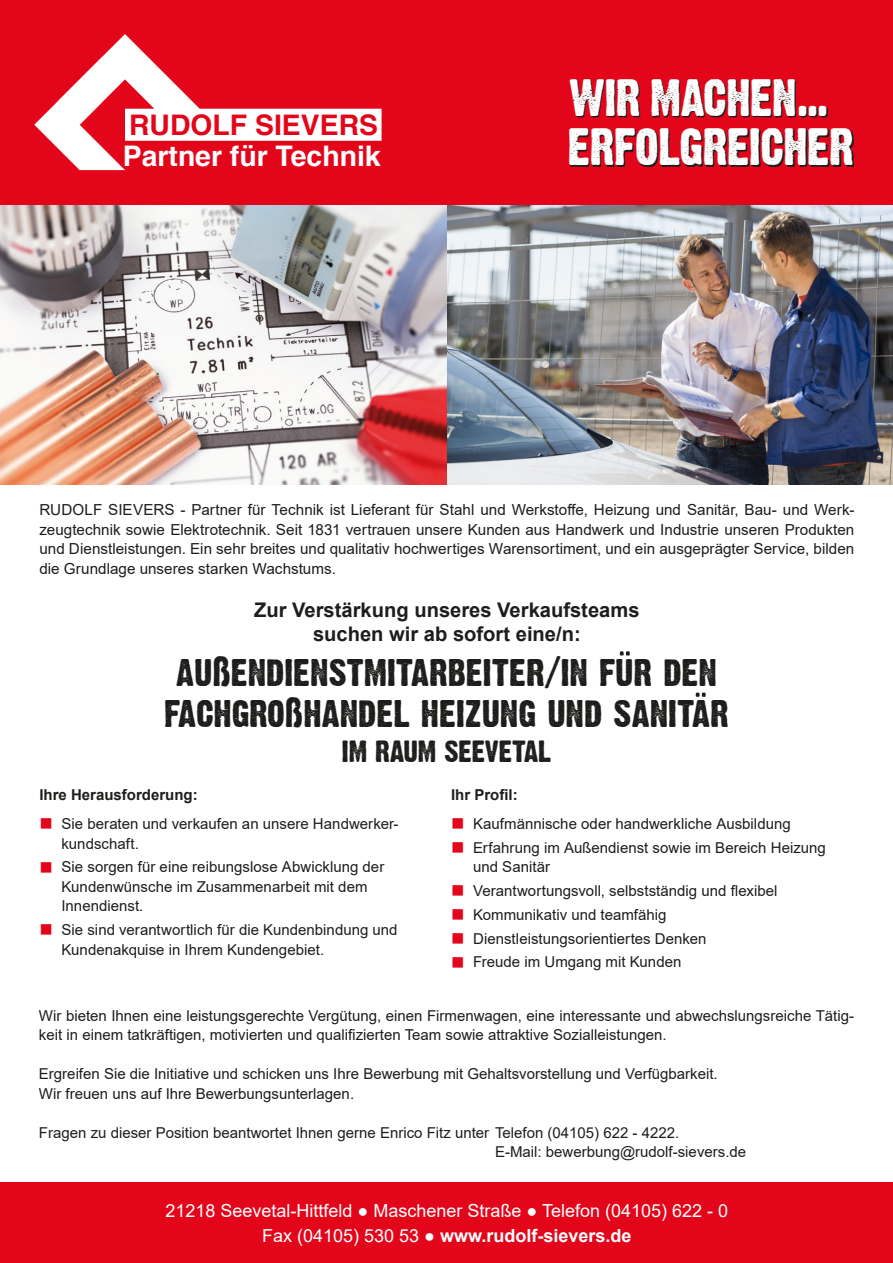
<style>
.page{position:relative;width:893px;height:1263px;background:#fff}
.page>*{position:absolute;margin:0;border:0;box-sizing:border-box;transform-origin:0 0}
.t1{font:46.2px "Dirty Headline";letter-spacing:-.005em;color:#fff}
.t2{font:37.5px "Dirty Headline";color:#1d1d1b}
.t3{font:700 28.35px "Switzerland";color:#fff}
.t4{font:700 28.35px "Switzerland";color:#e3061b}
.t5{font:27px "Dirty Headline";color:#1d1d1b}
.t6{font:700 20.1px "Arial";color:#1d1d1b}
.t7{font:18px "Arial";color:#fff}
.t8{font:700 18px "Arial";color:#fff}
.t9{font:15.15px/19.8px "Arial";color:#1d1d1b;text-align:justify}
.t10{font:15px/19.5px "Arial";color:#1d1d1b}
.t11{font:700 15px "Arial";color:#1d1d1b}
.s1{color:#e3061b}
.s2{font-weight:400}
</style>
<div class="page">
<img style="left:446px;top:204px;width:447px;height:280px">
<img style="left:0;top:204px;width:446px;height:280px">
<div style="left:0;top:0;width:893px;height:204px;background:#e3061b"></div>
<div style="left:0;top:1182px;width:893px;height:81px;background:#e3061b"></div>
<svg style="left:34px;top:34px;width:348px;height:136px"></svg>
<svg style="left:570px;top:129px;width:284px;height:38px"></svg>
<svg style="left:571px;top:80px;width:257px;height:37px"></svg>
<svg style="left:620px;top:651px;width:10px;height:5px"></svg>
<svg style="left:695px;top:692px;width:11px;height:5px"></svg>
<p class="t4" style="left:129px;top:108px;width:250px">RUDOLF SIEVERS</p>
<p class="t3" style="left:123px;top:139px;width:259px">Partner für Technik</p>
<p class="t1" style="left:569px;top:67px;width:261px">WIR MACHEN...</p>
<p class="t1" style="left:568px;top:116px;width:288px">ERFOLGREICHER</p>
<p class="t9" style="left:39px;top:500px;width:816px">RUDOLF SIEVERS - Partner für Technik ist Lieferant für Stahl und Werkstoffe, Heizung und Sanitär, Bau- und Werk&shy;zeugtechnik sowie Elektrotechnik. Seit 1831 vertrauen unsere Kunden aus Handwerk und Industrie unseren Produkten und Dienstleistungen. Ein sehr breites und qualitativ hochwertiges Warensortiment, und ein ausgeprägter Service, bilden die Grundlage unseres starken Wachstums.</p>
<p class="t6" style="left:254px;top:596px;width:387px">Zur Verstärkung unseres Verkaufsteams</p>
<p class="t6" style="left:313px;top:620px;width:269px">suchen wir ab sofort eine/n:</p>
<p class="t2" style="left:176px;top:646px;width:543px">außendienstmitarbeiter/in fur den</p>
<p class="t2" style="left:164px;top:687px;width:566px">fachgroßhandel heizung und sanitar</p>
<p class="t5" style="left:342px;top:733px;width:211px">IM RAUM SEEVETAL</p>
<p class="t11" style="left:39px;top:784px;width:160px">Ihre Herausforderung:</p>
<p class="t10" style="left:61px;top:814px;width:339px;text-indent:-22px"><span class="s1">■</span> Sie beraten und verkaufen an unsere Handwerker&shy;kundschaft.</p>
<p class="t10" style="left:39px;top:857px;width:346px"><span class="s1">■</span> Sie sorgen für eine reibungslose Abwicklung der</p>
<p class="t10" style="left:61px;top:877px;width:308px">Kundenwünsche im Zusammenarbeit mit dem</p>
<p class="t10" style="left:61px;top:896px;width:84px">Innendienst.</p>
<p class="t10" style="left:61px;top:920px;width:338px;text-indent:-22px"><span class="s1">■</span> Sie sind verantwortlich für die Kundenbindung und<br>Kundenakquise in Ihrem Kundengebiet.</p>
<p class="t11" style="left:451px;top:784px;width:68px">Ihr Profil:</p>
<p class="t10" style="left:451px;top:814px;width:341px"><span class="s1">■</span> Kaufmännische oder handwerkliche Ausbildung</p>
<p class="t10" style="left:473px;top:838px;width:354px;text-indent:-22px"><span class="s1">■</span> Erfahrung im Außendienst sowie im Bereich Heizung und Sanitär</p>
<p class="t10" style="left:451px;top:881px;width:328px"><span class="s1">■</span> Verantwortungsvoll, selbstständig und flexibel</p>
<p class="t10" style="left:451px;top:905px;width:217px"><span class="s1">■</span> Kommunikativ und teamfähig</p>
<p class="t10" style="left:451px;top:928px;width:257px"><span class="s1">■</span> Dienstleistungsorientiertes Denken</p>
<p class="t10" style="left:451px;top:952px;width:232px"><span class="s1">■</span> Freude im Umgang mit Kunden</p>
<p class="t10" style="left:39px;top:1006px;width:816px">Wir bieten Ihnen eine leistungsgerechte Vergütung, einen Firmenwagen, eine interessante und abwechslungsreiche Tätig&shy;keit in einem tatkräftigen, motivierten und qualifizierten Team sowie attraktive Sozialleistungen.</p>
<p class="t10" style="left:39px;top:1064px;width:680px">Ergreifen Sie die Initiative und schicken uns Ihre Bewerbung mit Gehaltsvorstellung und Verfügbarkeit.</p>
<p class="t10" style="left:39px;top:1084px;width:317px">Wir freuen uns auf Ihre Bewerbungsunterlagen.</p>
<p class="t10" style="left:39px;top:1123px;width:642px">Fragen zu dieser Position beantwortet Ihnen gerne Enrico Fitz unter Telefon (04105) 622 - 4222.</p>
<p class="t10" style="left:495px;top:1142px;width:253px">E-Mail: bewerbung@rudolf-sievers.de</p>
<p class="t7" style="left:165px;top:1198px;width:564px">21218 Seevetal-Hittfeld ● Maschener Straße ● Telefon (04105) 622 - 0</p>
<p class="t8" style="left:262px;top:1222px;width:371px"><span class="s2">Fax (04105) 530 53 ●</span> www.rudolf-sievers.de</p>
</div>
